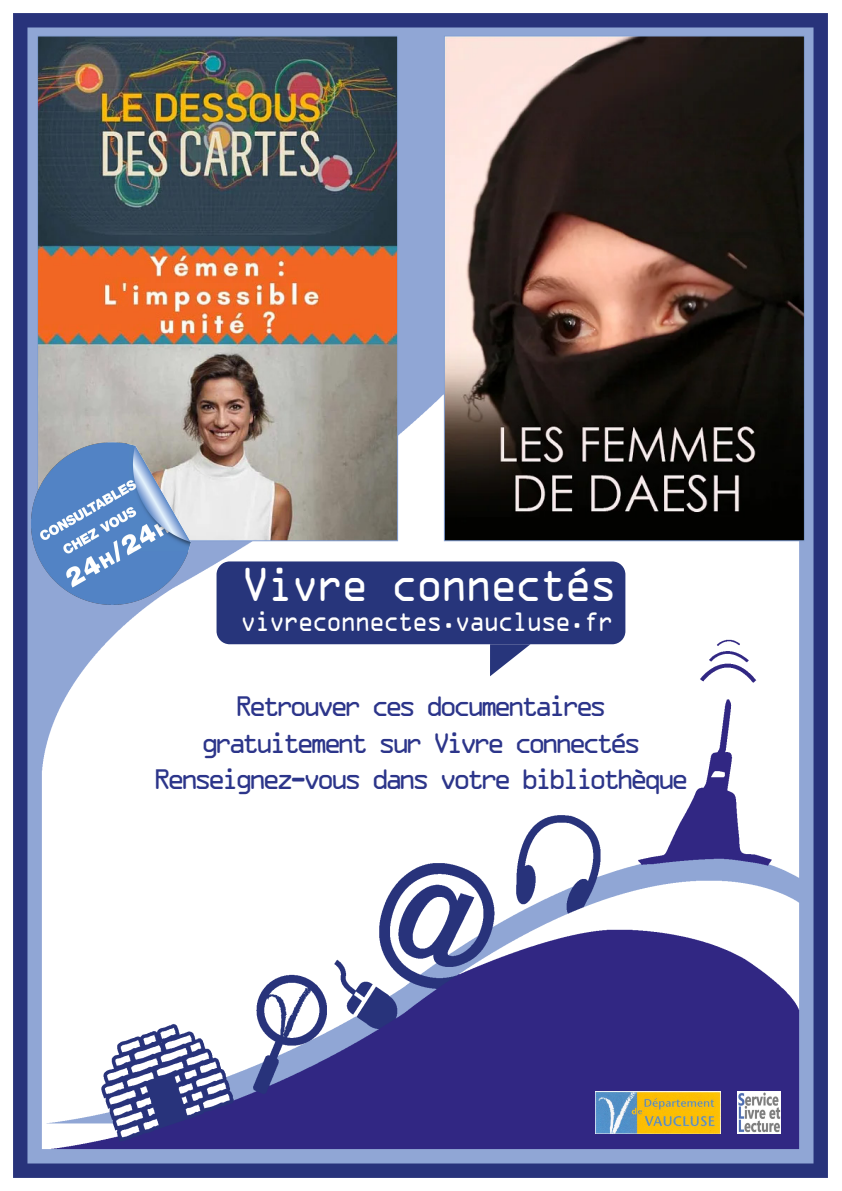
<style>
.page{position:relative;width:842px;height:1191px;background:#fff}
.page>*{position:absolute;margin:0;border:0;box-sizing:border-box;transform-origin:0 0}
.t1{font:42.7px "OCRA Std";letter-spacing:-.1em;color:#fff;scale:.94 1}
.t2{font:30px "OCRA Extended";letter-spacing:-.15em;color:#2c358a}
.t3{font:25.2px "OCRA Std";letter-spacing:-.1em;color:#fff;scale:.91 1}
</style>
<div class="page">
<img style="left:13px;top:13px;width:815px;height:1165px">
<img style="left:446px;top:37px;width:357px;height:502px">
<img style="left:39px;top:37px;width:357px;height:502px">
<img style="left:595px;top:1091px;width:125px;height:42px">
<img style="left:738px;top:1091px;width:42px;height:42px">
<div style="left:217px;top:561px;width:408px;height:83px;background:#27357b;border-radius:13px"></div>
<svg style="left:490px;top:644px;width:40px;height:32px"></svg>
<img style="left:31px;top:442px;width:159px;height:162px">
<p class="t1" style="left:241px;top:566px;width:402px">Vivre connectés</p>
<p class="t3" style="left:240px;top:610px;width:412px">vivreconnectes.vaucluse.fr</p>
<p class="t2" style="left:235px;top:690px;width:374px">Retrouver ces documentaires</p>
<p class="t2" style="left:201px;top:726px;width:442px">gratuitement sur Vivre connectés</p>
<p class="t2" style="left:153px;top:762px;width:537px">Renseignez-vous dans votre bibliothèque</p>
</div>
